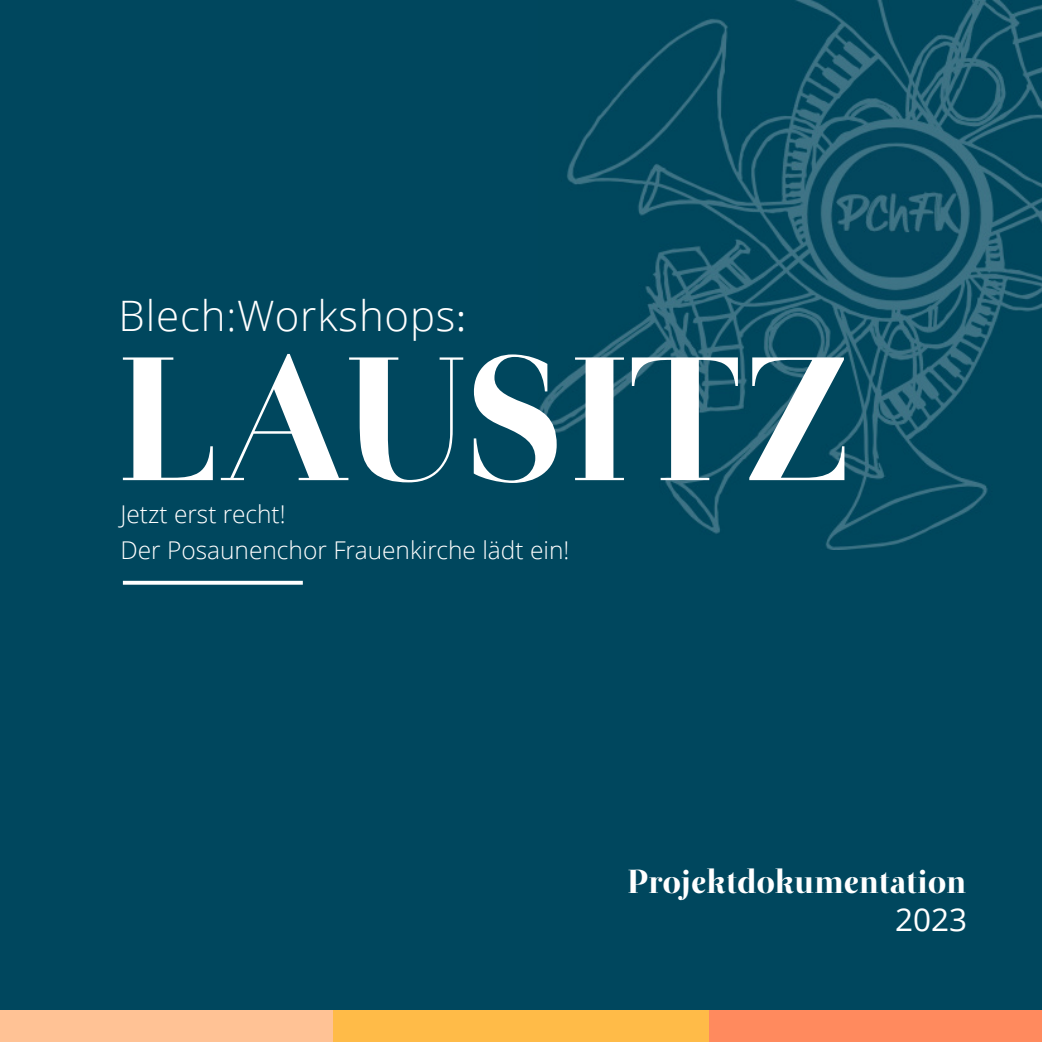
<style>
.page{position:relative;width:1042px;height:1042px;background:#fff}
.page>*{position:absolute;margin:0;border:0;box-sizing:border-box;transform-origin:0 0}
.t1{font:175.17px "Otama ep";color:#fff}
.t2{font:300 42px "Open Sans";letter-spacing:.02em;color:#fff}
.t3{font:33.25px "Otama ep";color:#fff}
.t4{font:31.5px "Open Sans";color:#fff}
.t5{font:300 24.5px/35px "Open Sans";color:#fff}
.s1{font-weight:400;font-size:35px}
</style>
<div class="page">
<div style="left:0;top:941px;width:333px;height:101px;background:#ffc295"></div>
<div style="left:333px;top:941px;width:376px;height:101px;background:#ffbb48"></div>
<div style="left:709px;top:941px;width:333px;height:101px;background:#ff8a5e"></div>
<div style="left:0;top:0;width:1042px;height:1009px;background:#00475e"></div>
<img style="left:538px;top:0;width:504px;height:549px">
<svg style="left:123px;top:581px;width:180px;height:4px"></svg>
<h2 class="t2" style="left:119px;top:299px;width:348px">Blech:Workshops<span class="s1">:</span></h2>
<h1 class="t1" style="left:117px;top:351px;width:740px">LAUSITZ</h1>
<p class="t5" style="left:120px;top:499px;width:450px">Jetzt erst recht!<br>Der Posaunenchor Frauenkirche lädt ein!</p>
<h3 class="t3" style="left:628px;top:868px;width:340px">Projektdokumentation</h3>
<p class="t4" style="left:895px;top:907px;width:74px">2023</p>
</div>
